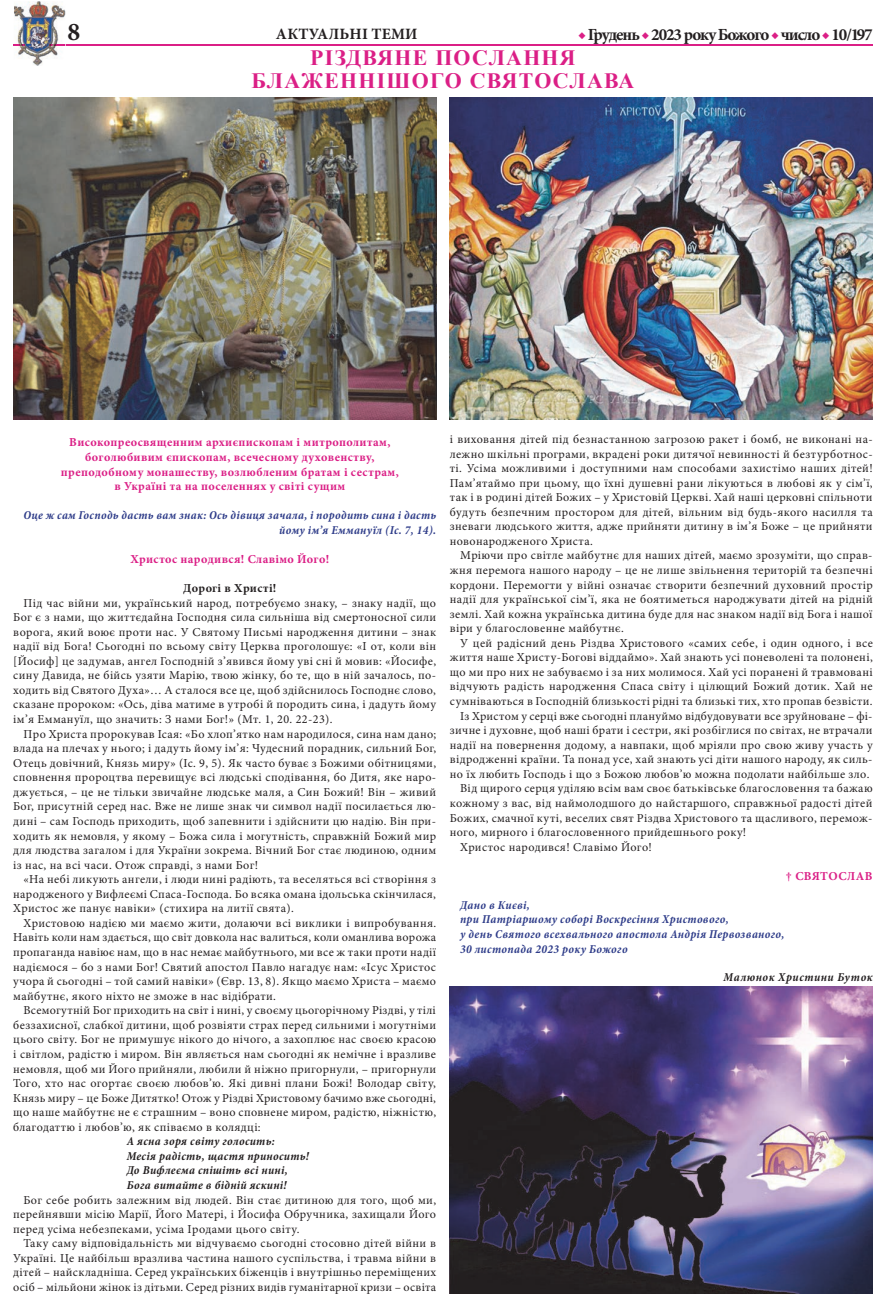
<style>
.page{position:relative;width:886px;height:1312px;background:#fff}
.page>*{position:absolute;margin:0;border:0;box-sizing:border-box;transform-origin:0 0}
.t1{font:700 25.5px "Minion Pro";color:#231f20}
.t2{font:700 21.88px/23px "Times New Roman";letter-spacing:.06em;color:#db1f86;text-align:center}
.t3{font:700 17px "Minion Pro";letter-spacing:-.06em;color:#231f20}
.t4{font:700 15.75px "Minion Pro";letter-spacing:.01em;color:#231f20}
.t5{font:12.12px/14.5px "Minion Pro";letter-spacing:.03em;color:#231f20;text-align:justify}
.t6{font:italic 700 condensed 12.12px/14.5px "Minion Pro";letter-spacing:.03em;color:#2e3c89;text-align:right}
.t7{font:700 12.12px/14.5px "Minion Pro";letter-spacing:.03em;color:#db1f86;text-align:center}
.t8{font:italic 700 condensed 12.12px/14.5px "Minion Pro";letter-spacing:.03em;color:#231f20}
.t9{font:italic 700 condensed 12.12px "Minion Pro";letter-spacing:.05em;color:#231f20}
.t10{font:700 12.12px "Minion Pro";letter-spacing:.03em;color:#231f20}
.s1{color:#db1f86}
</style>
<div class="page">
<hr style="left:13px;top:44px;width:860px;height:1px;background:#db1f86">
<img style="left:34px;top:9px;width:31px;height:57px">
<img style="left:13px;top:1px;width:51px;height:63px">
<img style="left:14px;top:44px;width:50px;height:1px">
<img style="left:450px;top:98px;width:423px;height:321px">
<img style="left:13px;top:98px;width:423px;height:321px">
<img style="left:450px;top:986px;width:423px;height:306px">
<h1 class="t1" style="left:67px;top:22px;width:14px">8</h1>
<p class="t4" style="left:276px;top:27px;width:143px">АКТУАЛЬНІ ТЕМИ</p>
<h3 class="t3" style="left:578px;top:28px;width:296px"><span class="s1">◆</span> Грудень <span class="s1">◆</span> 2023 року Божого <span class="s1">◆</span> число <span class="s1">◆</span> 10/197</h3>
<h2 class="t2" style="left:252px;top:46px;width:384px">РІЗДВЯНЕ ПОСЛАННЯ<br>БЛАЖЕННІШОГО СВЯТОСЛАВА</h2>
<p class="t7" style="left:61px;top:436px;width:339px">Високопреосвященним архиєпископам і митрополитам, боголюбивим єпископам, всечесному духовенству, преподобному монашеству, возлюбленим братам і сестрам, в Україні та на поселеннях у світі сущим</p>
<p class="t6" style="left:24px;top:509px;width:414px">Оце ж сам Господь дасть вам знак: Ось дівиця зачала, і породить сина і дасть йому ім’я Еммануїл (Іс. 7, 14).</p>
<p class="t7" style="left:130px;top:552px;width:200px">Христос народився! Славімо Його!</p>
<p class="t10" style="left:183px;top:583px;width:95px">Дорогі в Христі!</p>
<p class="t5" style="left:13px;top:596px;width:424px;text-indent:10px">Під час війни ми, український народ, потребуємо знаку, – знаку надії, що Бог є з нами, що життєдайна Господня сила сильніша від смертоносної сили ворога, який воює проти нас. У Святому Письмі народження дитини – знак надії від Бога! Сьогодні по всьому світу Церква проголошує: «І от, коли він [Йосиф] це задумав, ангел Господній з’явився йому уві сні й мовив: «Йосифе, сину Давида, не бійсь узяти Марію, твою жінку, бо те, що в ній зачалось, по&shy;ходить від Святого Духа»… А сталося все це, щоб здійснилось Господнє слово, сказане пророком: «Ось, діва матиме в утробі й породить сина, і дадуть йому ім’я Еммануїл, що значить: З нами Бог!» (Мт. 1, 20. 22-23).</p>
<p class="t5" style="left:13px;top:727px;width:424px;text-indent:10px">Про Христа пророкував Ісая: «Бо хлоп’ятко нам народилося, сина нам дано; влада на плечах у нього; і дадуть йому ім’я: Чудесний порадник, сильний Бог, Отець довічний, Князь миру» (Іс. 9, 5). Як часто буває з Божими обітницями, сповнення пророцтва перевищує всі людські сподівання, бо Дитя, яке наро&shy;джується, – це не тільки звичайне людське маля, а Син Божий! Він – живий Бог, присутній серед нас. Вже не лише знак чи символ надії посилається лю&shy;дині – сам Господь приходить, щоб запевнити і здійснити цю надію. Він при&shy;ходить як немовля, у якому – Божа сила і могутність, справжній Божий мир для людства загалом і для України зокрема. Вічний Бог стає людиною, одним із нас, на всі часи. Отож справді, з нами Бог!</p>
<p class="t5" style="left:13px;top:872px;width:424px;text-indent:10px">«На небі ликують ангели, і люди нині радіють, та веселяться всі створіння з народженого у Вифлеємі Спаса-Господа. Бо всяка омана ідольська скінчилася, Христос же панує навіки» (стихира на литії свята).</p>
<p class="t5" style="left:13px;top:916px;width:424px;text-indent:10px">Христовою надією ми маємо жити, долаючи всі виклики і випробування.<br>Навіть коли нам здається, що світ довкола нас валиться, коли оманлива ворожа пропаганда навіює нам, що в нас немає майбутнього, ми все ж таки проти надії надіємося – бо з нами Бог! Святий апостол Павло нагадує нам: «Ісус Христос учора й сьогодні – той самий навіки» (Євр. 13, 8). Якщо маємо Христа – маємо майбутнє, якого ніхто не зможе в нас відібрати.</p>
<p class="t5" style="left:13px;top:1003px;width:424px;text-indent:10px">Всемогутній Бог приходить на світ і нині, у своєму цьогорічному Різдві, у тілі беззахисної, слабкої дитини, щоб розвіяти страх перед сильними і могутніми цього світу. Бог не примушує нікого до нічого, а захоплює нас своєю красою і світлом, радістю і миром. Він являється нам сьогодні як немічне і вразливе немовля, щоб ми Його прийняли, любили й ніжно пригорнули, – пригорнули Того, хто нас огортає своєю любов’ю. Які дивні плани Божі! Володар світу, Князь миру – це Боже Дитятко! Отож у Різдві Христовому бачимо вже сьогодні, що наше майбутнє не є страшним – воно сповнене миром, радістю, ніжністю, благодаттю і любов’ю, як співаємо в колядці:</p>
<p class="t8" style="left:127px;top:1134px;width:184px">А ясна зоря світу голосить:<br>Месія радість, щастя приносить!<br>До Вифлеєма спішіть всі нині,<br>Бога витайте в бідній яскині!</p>
<p class="t5" style="left:13px;top:1192px;width:424px;text-indent:10px">Бог себе робить залежним від людей. Він стає дитиною для того, щоб ми, перейнявши місію Марії, Його Матері, і Йосифа Обручника, захищали Його перед усіма небезпеками, усіма Іродами цього світу.</p>
<p class="t5" style="left:13px;top:1236px;width:424px;text-indent:10px">Таку саму відповідальність ми відчуваємо сьогодні стосовно дітей війни в Україні. Це найбільш вразлива частина нашого суспільства, і травма війни в дітей – найскладніша. Серед українських біженців і внутрішньо переміщених осіб – мільйони жінок із дітьми. Серед різних видів гуманітарної кризи – освіта</p>
<p class="t5" style="left:450px;top:432px;width:424px">і виховання дітей під безнастанною загрозою ракет і бомб, не виконані на&shy;лежно шкільні програми, вкрадені роки дитячої невинності й безтурботнос&shy;ті. Усіма можливими і доступними нам способами захистімо наших дітей!<br>Пам’ятаймо при цьому, що їхні душевні рани лікуються в любові як у сім’ї, так і в родині дітей Божих – у Христовій Церкві. Хай наші церковні спільноти будуть безпечним простором для дітей, вільним від будь-якого насилля та зневаги людського життя, адже прийняти дитину в ім’я Боже – це прийняти новонародженого Христа.</p>
<p class="t5" style="left:450px;top:549px;width:424px;text-indent:10px">Мріючи про світле майбутнє для наших дітей, маємо зрозуміти, що справ&shy;жня перемога нашого народу – це не лише звільнення територій та безпечні кордони. Перемогти у війні означає створити безпечний духовний простір надії для української сім’ї, яка не боятиметься народжувати дітей на рідній землі. Хай кожна українська дитина буде для нас знаком надії від Бога і нашої віри у благословенне майбутнє.</p>
<p class="t5" style="left:460px;top:636px;width:414px">У цей радісний день Різдва Христового «самих себе, і один одного, і все</p>
<p class="t5" style="left:450px;top:651px;width:424px">життя наше Христу-Богові віддаймо». Хай знають усі поневолені та полонені,</p>
<p class="t5" style="left:450px;top:665px;width:424px">що ми про них не забуваємо і за них молимося. Хай усі поранені й травмовані</p>
<p class="t5" style="left:450px;top:680px;width:424px">відчують радість народження Спаса світу і цілющий Божий дотик. Хай не</p>
<p class="t5" style="left:450px;top:694px;width:424px">сумніваються в Господній близькості рідні та близькі тих, хто пропав безвісти.</p>
<p class="t5" style="left:460px;top:709px;width:414px">Із Христом у серці вже сьогодні плануймо відбудовувати все зруйноване – фі-</p>
<p class="t5" style="left:450px;top:723px;width:424px">зичне і духовне, щоб наші брати і сестри, які розбіглися по світах, не втрачали</p>
<p class="t5" style="left:450px;top:738px;width:424px">надії на повернення додому, а навпаки, щоб мріяли про свою живу участь у</p>
<p class="t5" style="left:450px;top:753px;width:424px">відродженні країни. Та понад усе, хай знають усі діти нашого народу, як силь-</p>
<p class="t5" style="left:450px;top:767px;width:421px">но їх любить Господь і що з Божою любов’ю можна подолати найбільше зло.</p>
<p class="t5" style="left:460px;top:782px;width:414px">Від щирого серця уділяю всім вам своє батьківське благословення та бажаю</p>
<p class="t5" style="left:450px;top:796px;width:424px">кожному з вас, від наймолодшого до найстаршого, справжньої радості дітей</p>
<p class="t5" style="left:450px;top:811px;width:424px">Божих, смачної куті, веселих свят Різдва Христового та щасливого, перемож-</p>
<p class="t5" style="left:450px;top:825px;width:298px">ного, мирного і благословенного прийдешнього року!</p>
<p class="t5" style="left:460px;top:840px;width:193px">Христос народився! Славімо Його!</p>
<p class="t7" style="left:786px;top:869px;width:88px">† СВЯТОСЛАВ</p>
<p class="t6" style="left:460px;top:898px;width:326px;text-align:left">Дано в Києві,<br>при Патріаршому соборі Воскресіння Христового,<br>у день Святого всехвального апостола Андрія Первозваного, 30 листопада 2023 року Божого</p>
<p class="t9" style="left:723px;top:972px;width:151px">Малюнок Христини Буток</p>
</div>
